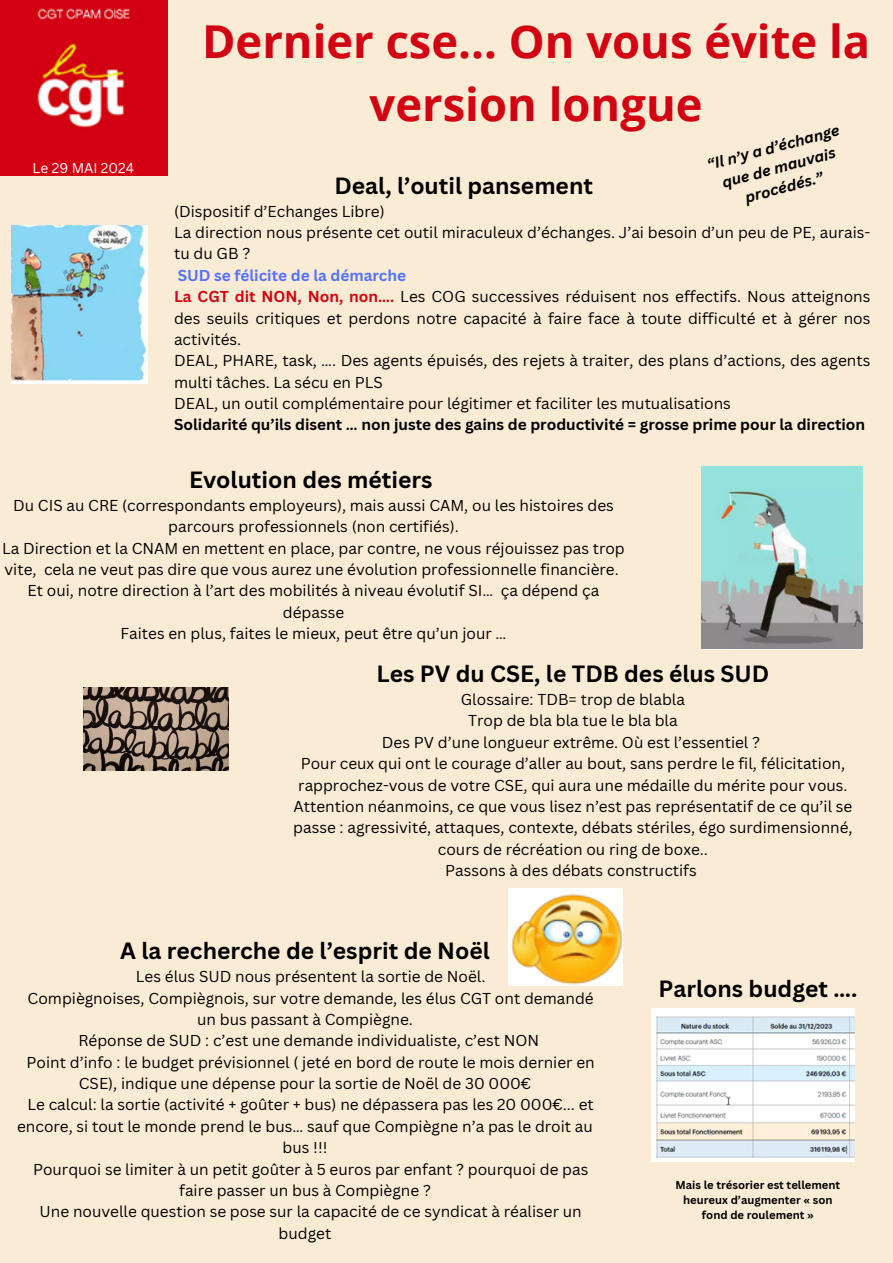
<style>
.page{position:relative;width:893px;height:1263px;background:#faebd5}
.page>*{position:absolute;margin:0;border:0;box-sizing:border-box;transform-origin:0 0}
.t1{font:700 45.3px/63.4px "Open Sans";color:#d20212;text-align:center}
.t2{font:700 22.88px "Canva Sans";color:#000}
.t3{font:700 22.8px "Canva Sans";color:#000}
.t4{font:15.38px/21.4px "Canva Sans";color:#000;text-align:center}
.t5{font:italic 700 15.08px/20.7px "Canva Sans";color:#000;text-align:center}
.t6{font:13.88px "Canva Sans";color:#fff}
.t7{font:700 11.25px/15.1px "Canva Sans";color:#000;text-align:center}
.s1{font-weight:700;color:#5271ff}
.s2{font-weight:700;color:#d20212}
.s3{font-weight:700}
</style>
<div class="page">
<img style="left:0;top:0;width:167px;height:176px">
<img style="left:652px;top:1008px;width:203px;height:153px">
<img style="left:83px;top:687px;width:146px;height:83px">
<img style="left:508px;top:889px;width:115px;height:97px">
<img style="left:12px;top:226px;width:136px;height:158px">
<img style="left:702px;top:466px;width:161px;height:184px">
<h4 class="t6" style="left:33px;top:158px;width:103px">Le 29 MAI 2024</h4>
<p class="t1" style="left:202px;top:9px;width:670px">Dernier cse... On vous évite la version longue</p>
<p class="t5" style="left:705px;top:155px;width:138px;rotate:-15deg">“Il n’y a d’échange que de mauvais procédés.”</p>
<p class="t3" style="left:334px;top:169px;width:260px">Deal, l’outil pansement</p>
<p class="t4" style="left:174px;top:200px;width:698px;text-align:left">(Dispositif d’Echanges Libre)<br>La direction nous présente cet outil miraculeux d’échanges. J’ai besoin d’un peu de PE, aurais&shy;tu du GB ?<br><span class="s1">SUD se félicite de la démarche<br></span><span class="s2">La CGT dit NON, Non, non….</span> Les COG successives réduisent nos effectifs. Nous atteignons des seuils critiques et perdons notre capacité à faire face à toute difficulté et à gérer nos activités.<br>DEAL, PHARE, task, …. Des agents épuisés, des rejets à traiter, des plans d’actions, des agents multi tâches. La sécu en PLS<br>DEAL, un outil complémentaire pour légitimer et faciliter les mutualisations<br><span class="s3">Solidarité qu’ils disent … non juste des gains de productivité = grosse prime pour la direction</span></p>
<h4 class="t2" style="left:189px;top:463px;width:245px">Evolution des métiers</h4>
<h4 class="t4" style="left:2px;top:494px;width:624px">Du CIS au CRE (correspondants employeurs), mais aussi CAM, ou les histoires des parcours professionnels (non certifiés).<br>La Direction et la CNAM en mettent en place, par contre, ne vous réjouissez pas trop vite, cela ne veut pas dire que vous aurez une évolution professionnelle financière.<br>Et oui, notre direction à l’art des mobilités à niveau évolutif SI… ça dépend ça dépasse<br>Faites en plus, faites le mieux, peut être qu’un jour …</h4>
<p class="t2" style="left:376px;top:657px;width:394px">Les PV du CSE, le TDB des élus SUD</p>
<p class="t4" style="left:293px;top:688px;width:561px">Glossaire: TDB= trop de blabla<br>Trop de bla bla tue le bla bla<br>Des PV d’une longueur extrême. Où est l’essentiel ?<br>Pour ceux qui ont le courage d’aller au bout, sans perdre le fil, félicitation, rapprochez-vous de votre CSE, qui aura une médaille du mérite pour vous.<br>Attention néanmoins, ce que vous lisez n’est pas représentatif de ce qu’il se passe : agressivité, attaques, contexte, débats stériles, égo surdimensionné, cours de récréation ou ring de boxe..<br>Passons à des débats constructifs</p>
<h4 class="t2" style="left:120px;top:934px;width:371px">A la recherche de l’esprit de Noël</h4>
<h4 class="t4" style="left:136px;top:965px;width:351px">Les élus SUD nous présentent la sortie de Noël.</h4>
<h4 class="t4" style="left:28px;top:987px;width:567px">Compiègnoises, Compiègnois, sur votre demande, les élus CGT ont demandé</h4>
<h4 class="t4" style="left:197px;top:1008px;width:217px">un bus passant à Compiègne.</h4>
<h4 class="t4" style="left:78px;top:1029px;width:462px">Réponse de SUD : c’est une demande individualiste, c’est NON</h4>
<h4 class="t4" style="left:27px;top:1051px;width:569px">Point d’info : le budget prévisionnel ( jeté en bord de route le mois dernier en</h4>
<h4 class="t4" style="left:79px;top:1072px;width:454px">CSE), indique une dépense pour la sortie de Noël de 30 000€</h4>
<h4 class="t4" style="left:27px;top:1094px;width:568px">Le calcul: la sortie (activité + goûter + bus) ne dépassera pas les 20 000€... et</h4>
<h4 class="t4" style="left:17px;top:1115px;width:577px">encore, si tout le monde prend le bus… sauf que Compiègne n’a pas le droit au</h4>
<h4 class="t4" style="left:282px;top:1136px;width:46px">bus !!!</h4>
<h4 class="t4" style="left:33px;top:1158px;width:557px">Pourquoi se limiter à un petit goûter à 5 euros par enfant ? pourquoi de pas</h4>
<h4 class="t4" style="left:179px;top:1179px;width:253px">faire passer un bus à Compiègne ?</h4>
<h4 class="t4" style="left:40px;top:1200px;width:544px">Une nouvelle question se pose sur la capacité de ce syndicat à réaliser un</h4>
<h4 class="t4" style="left:279px;top:1222px;width:54px">budget</h4>
<h2 class="t2" style="left:658px;top:972px;width:200px">Parlons budget ….</h2>
<p class="t7" style="left:675px;top:1177px;width:166px">Mais le trésorier est tellement heureux d’augmenter « son fond de roulement »</p>
</div>
